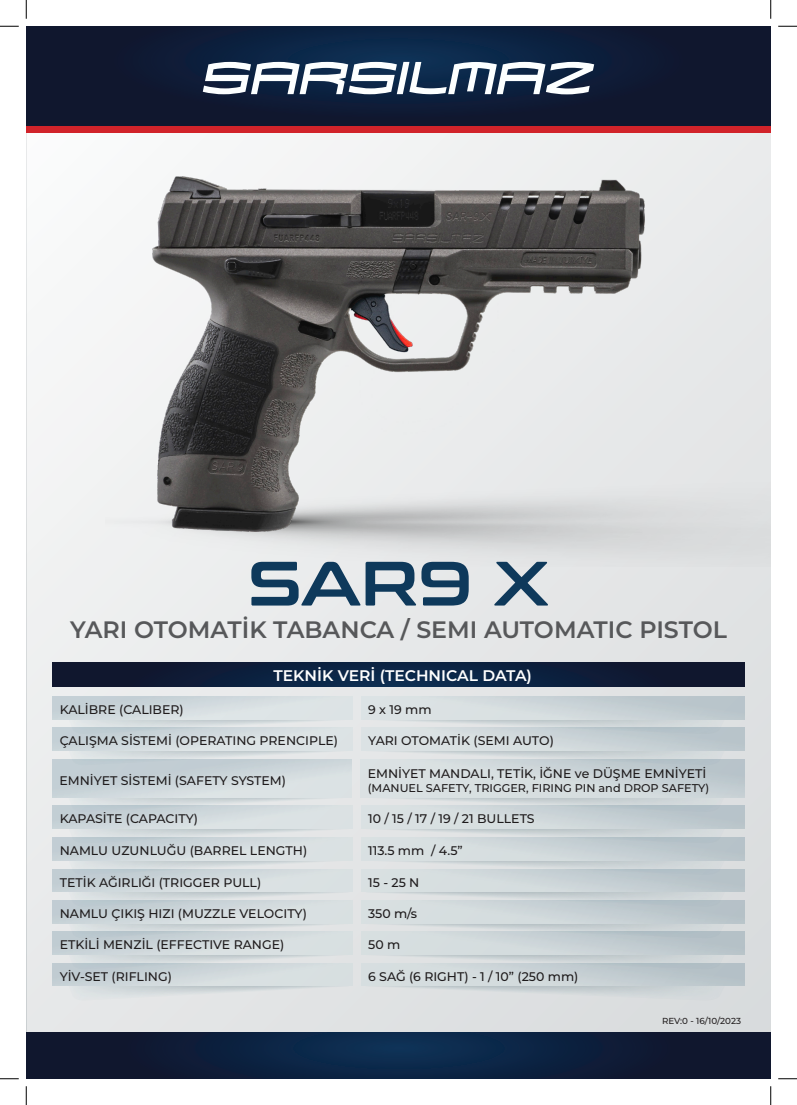
<style>
.page{position:relative;width:797px;height:1105px;background:#fff}
.page>*{position:absolute;margin:0;border:0;box-sizing:border-box;transform-origin:0 0}
.t1{font:62.5px "Conthrax Sb";color:#0e395b}
.t2{font:600 23.75px "Montserrat";color:#57585a}
.t3{font:600 15.38px "Montserrat";color:#fff}
.t4{font:500 12.5px "Montserrat";color:#231f20}
.t5{font:500 11.25px "Montserrat";color:#231f20}
.t6{font:500 8.75px "Montserrat";color:#231f20}
</style>
<div class="page">
<div style="left:26px;top:26px;width:744px;height:1053px;background:linear-gradient(to right,#f1f2f3,#e0e2e4)"></div>
<svg style="left:26px;top:26px;width:1px;height:1006px"></svg>
<svg style="left:27px;top:26px;width:743px;height:100px;background:#0e1b35"></svg>
<div style="left:26px;top:126px;width:744px;height:7px;background:#d1232a"></div>
<svg style="left:203px;top:62px;width:391px;height:33px"></svg>
<svg style="left:26px;top:1032px;width:744px;height:47px;background:#0d1f3b"></svg>
<img style="left:105px;top:255px;width:665px;height:312px">
<div style="left:53px;top:806px;width:299px;height:22px;background:#c2ced4"></div>
<div style="left:53px;top:901px;width:299px;height:22px;background:#c1ccd3"></div>
<div style="left:53px;top:869px;width:299px;height:23px;background:#c2cdd3"></div>
<div style="left:53px;top:963px;width:299px;height:23px;background:#c0cbd1"></div>
<div style="left:361px;top:806px;width:383px;height:22px;background:#b7c3ca"></div>
<div style="left:361px;top:901px;width:383px;height:22px;background:#b6c1c8"></div>
<div style="left:361px;top:869px;width:383px;height:23px;background:#b6c2c8"></div>
<div style="left:361px;top:963px;width:383px;height:23px;background:#b4c0c7"></div>
<div style="left:53px;top:837px;width:299px;height:23px;background:#c2cdd4"></div>
<div style="left:53px;top:932px;width:299px;height:22px;background:#c0ccd2"></div>
<div style="left:53px;top:697px;width:299px;height:22px;background:linear-gradient(to bottom,#c3ced5,#c9d4d9)"></div>
<svg style="left:62px;top:699px;width:289px;height:61px;background:#d6dde0"></svg>
<div style="left:53px;top:728px;width:299px;height:22px;background:linear-gradient(to right,#c4d0d6,#e1e7e8)"></div>
<div style="left:361px;top:837px;width:383px;height:23px;background:#b6c2c9"></div>
<div style="left:361px;top:932px;width:383px;height:22px;background:#b5c1c7"></div>
<div style="left:361px;top:697px;width:383px;height:22px;background:linear-gradient(to bottom,#b7c3ca,#bbc7cd)"></div>
<svg style="left:363px;top:699px;width:370px;height:61px;background:#d0d8da"></svg>
<div style="left:361px;top:728px;width:383px;height:22px;background:linear-gradient(to right,#e2e7e8,#b8c4ca)"></div>
<svg style="left:61px;top:797px;width:290px;height:203px"></svg>
<div style="left:52px;top:760px;width:300px;height:37px;background:linear-gradient(to right,#c1cdd3,#d9e0e2)"></div>
<svg style="left:362px;top:797px;width:371px;height:203px"></svg>
<div style="left:361px;top:760px;width:383px;height:37px;background:linear-gradient(to right,#e0e6e7,#bec9ce)"></div>
<svg style="left:52px;top:662px;width:693px;height:25px;background:#0d1e3a"></svg>
<img style="left:152px;top:177px;width:492px;height:354px">
<svg style="left:0;top:25px;width:19px;height:2px"></svg>
<svg style="left:778px;top:25px;width:19px;height:2px"></svg>
<svg style="left:0;top:1078px;width:19px;height:1px"></svg>
<svg style="left:778px;top:1078px;width:19px;height:1px"></svg>
<svg style="left:25px;top:0;width:2px;height:19px"></svg>
<svg style="left:25px;top:1086px;width:2px;height:19px"></svg>
<svg style="left:770px;top:0;width:1px;height:19px"></svg>
<svg style="left:770px;top:1086px;width:1px;height:19px"></svg>
<p class="t1" style="left:248px;top:536px;width:302px">SAR9 X</p>
<p class="t2" style="left:70px;top:613px;width:658px">YARI OTOMATİK TABANCA / SEMI AUTOMATIC PISTOL</p>
<p class="t3" style="left:273px;top:664px;width:260px">TEKNİK VERİ (TECHNICAL DATA)</p>
<p class="t4" style="left:60px;top:701px;width:126px">KALİBRE (CALIBER)</p>
<p class="t4" style="left:60px;top:732px;width:280px">ÇALIŞMA SİSTEMİ (OPERATING PRENCIPLE)</p>
<p class="t4" style="left:368px;top:701px;width:65px">9 x 19 mm</p>
<p class="t4" style="left:368px;top:732px;width:187px">YARI OTOMATİK (SEMI AUTO)</p>
<p class="t4" style="left:59px;top:771px;width:228px">EMNİYET SİSTEMİ (SAFETY SYSTEM)</p>
<p class="t4" style="left:368px;top:764px;width:340px">EMNİYET MANDALI, TETİK, İĞNE ve DÜŞME EMNİYETİ</p>
<p class="t5" style="left:368px;top:780px;width:343px">(MANUEL SAFETY, TRIGGER, FIRING PIN and DROP SAFETY)</p>
<p class="t4" style="left:60px;top:810px;width:140px">KAPASİTE (CAPACITY)</p>
<p class="t4" style="left:368px;top:810px;width:168px">10 / 15 / 17 / 19 / 21 BULLETS</p>
<p class="t4" style="left:60px;top:842px;width:249px">NAMLU UZUNLUĞU (BARREL LENGTH)</p>
<p class="t4" style="left:368px;top:842px;width:96px">113.5 mm / 4.5”</p>
<p class="t4" style="left:60px;top:873px;width:203px">TETİK AĞIRLIĞI (TRIGGER PULL)</p>
<p class="t4" style="left:368px;top:873px;width:53px">15 - 25 N</p>
<p class="t4" style="left:60px;top:905px;width:249px">NAMLU ÇIKIŞ HIZI (MUZZLE VELOCITY)</p>
<p class="t4" style="left:368px;top:905px;width:50px">350 m/s</p>
<p class="t4" style="left:60px;top:936px;width:226px">ETKİLİ MENZİL (EFFECTIVE RANGE)</p>
<p class="t4" style="left:368px;top:936px;width:34px">50 m</p>
<p class="t4" style="left:60px;top:967px;width:114px">YİV-SET (RIFLING)</p>
<p class="t4" style="left:368px;top:967px;width:212px">6 SAĞ (6 RIGHT) - 1 / 10” (250 mm)</p>
<p class="t6" style="left:662px;top:1014px;width:80px">REV:0 - 16/10/2023</p>
</div>
